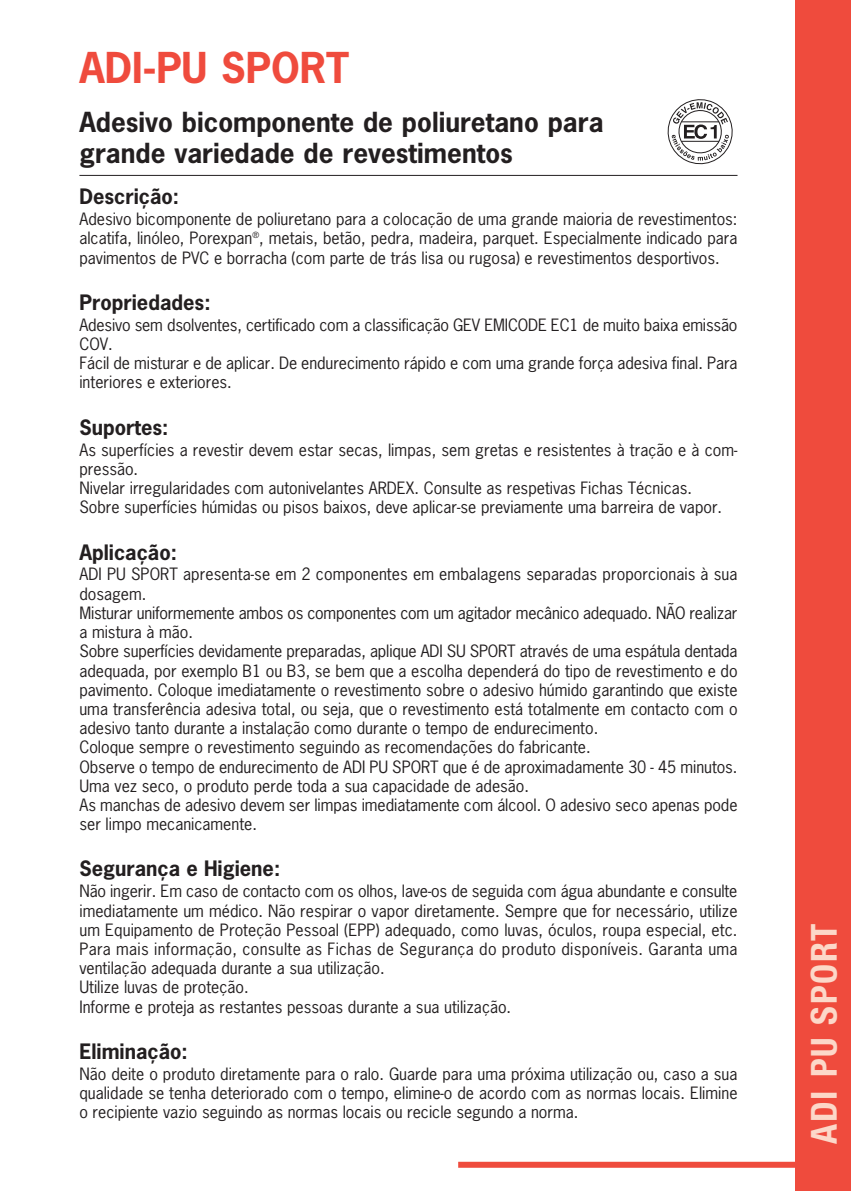
<style>
.page{position:relative;width:851px;height:1191px;background:#fff}
.page>*{position:absolute;margin:0;border:0;box-sizing:border-box;transform-origin:0 0}
.t1{font:700 40px "News Gothic Std";color:#ef4b3d}
.t2{font:700 condensed 36px "Helvetica Neue";letter-spacing:.05em;color:#fcd8c9}
.t3{font:700 26px/31.2px "News Gothic Std";color:#231f20}
.t4{font:700 20px "News Gothic Std";color:#231f20}
.t5{font:16px/19.2px "News Gothic Std";color:#231f20}
</style>
<div class="page">
<div style="left:795px;top:0;width:55px;height:1191px;background:#ef4b3d"></div>
<div style="left:458px;top:1161px;width:392px;height:6px;background:#ef4b3d"></div>
<hr style="left:79px;top:175px;width:658px;height:1px;background:#231f20">
<svg style="left:667px;top:99px;width:66px;height:66px"></svg>
<h1 class="t1" style="left:79px;top:46px;width:271px">ADI-PU SPORT</h1>
<h3 class="t3" style="left:79px;top:107px;width:525px">Adesivo bicomponente de poliuretano para grande variedade de revestimentos</h3>
<p class="t4" style="left:79px;top:186px;width:101px">Descrição:</p>
<p class="t5" style="left:79px;top:210px;width:659px;text-align:justify">Adesivo bicomponente de poliuretano para a colocação de uma grande maioria de revestimentos: alcatifa, linóleo, Porexpan<sup>®</sup>, metais, betão, pedra, madeira, parquet. Especialmente indicado para pavimentos de PVC e borracha (com parte de trás lisa ou rugosa) e revestimentos desportivos.</p>
<p class="t4" style="left:79px;top:291px;width:133px">Propriedades:</p>
<p class="t5" style="left:79px;top:316px;width:659px">Adesivo sem dsolventes, certificado com a classificação GEV EMICODE EC1 de muito baixa emissão COV.<br>Fácil de misturar e de aplicar. De endurecimento rápido e com uma grande força adesiva final. Para interiores e exteriores.</p>
<p class="t4" style="left:79px;top:416px;width:91px">Suportes:</p>
<p class="t5" style="left:79px;top:440px;width:659px">As superfícies a revestir devem estar secas, limpas, sem gretas e resistentes à tração e à com&shy;pressão.<br>Nivelar irregularidades com autonivelantes ARDEX. Consulte as respetivas Fichas Técnicas.<br>Sobre superfícies húmidas ou pisos baixos, deve aplicar-se previamente uma barreira de vapor.</p>
<p class="t4" style="left:79px;top:541px;width:99px">Aplicação:</p>
<p class="t5" style="left:79px;top:565px;width:659px">ADI PU SPORT apresenta-se em 2 componentes em embalagens separadas proporcionais à sua dosagem.<br>Misturar uniformemente ambos os componentes com um agitador mecânico adequado. NÃO realizar a mistura à mão.<br>Sobre superfícies devidamente preparadas, aplique ADI SU SPORT através de uma espátula dentada adequada, por exemplo B1 ou B3, se bem que a escolha dependerá do tipo de revestimento e do pavimento. Coloque imediatamente o revestimento sobre o adesivo húmido garantindo que existe uma transferência adesiva total, ou seja, que o revestimento está totalmente em contacto com o adesivo tanto durante a instalação como durante o tempo de endurecimento.<br>Coloque sempre o revestimento seguindo as recomendações do fabricante.<br>Observe o tempo de endurecimento de ADI PU SPORT que é de aproximadamente 30 - 45 minutos.<br>Uma vez seco, o produto perde toda a sua capacidade de adesão.<br>As manchas de adesivo devem ser limpas imediatamente com álcool. O adesivo seco apenas pode ser limpo mecanicamente.</p>
<p class="t4" style="left:79px;top:858px;width:202px">Segurança e Higiene:</p>
<p class="t5" style="left:79px;top:882px;width:659px">Não ingerir. Em caso de contacto com os olhos, lave-os de seguida com água abundante e consulte imediatamente um médico. Não respirar o vapor diretamente. Sempre que for necessário, utilize um Equipamento de Proteção Pessoal (EPP) adequado, como luvas, óculos, roupa especial, etc.<br>Para mais informação, consulte as Fichas de Segurança do produto disponíveis. Garanta uma ventilação adequada durante a sua utilização.<br>Utilize luvas de proteção.<br>Informe e proteja as restantes pessoas durante a sua utilização.</p>
<p class="t4" style="left:79px;top:1040px;width:110px">Eliminação:</p>
<p class="t5" style="left:79px;top:1064px;width:659px;text-align:justify">Não deite o produto diretamente para o ralo. Guarde para uma próxima utilização ou, caso a sua qualidade se tenha deteriorado com o tempo, elimine-o de acordo com as normas locais. Elimine o recipiente vazio seguindo as normas locais ou recicle segundo a norma.</p>
<h2 class="t2" style="left:794px;top:1143px;width:222px;rotate:-90deg">ADI PU SPORT</h2>
</div>
